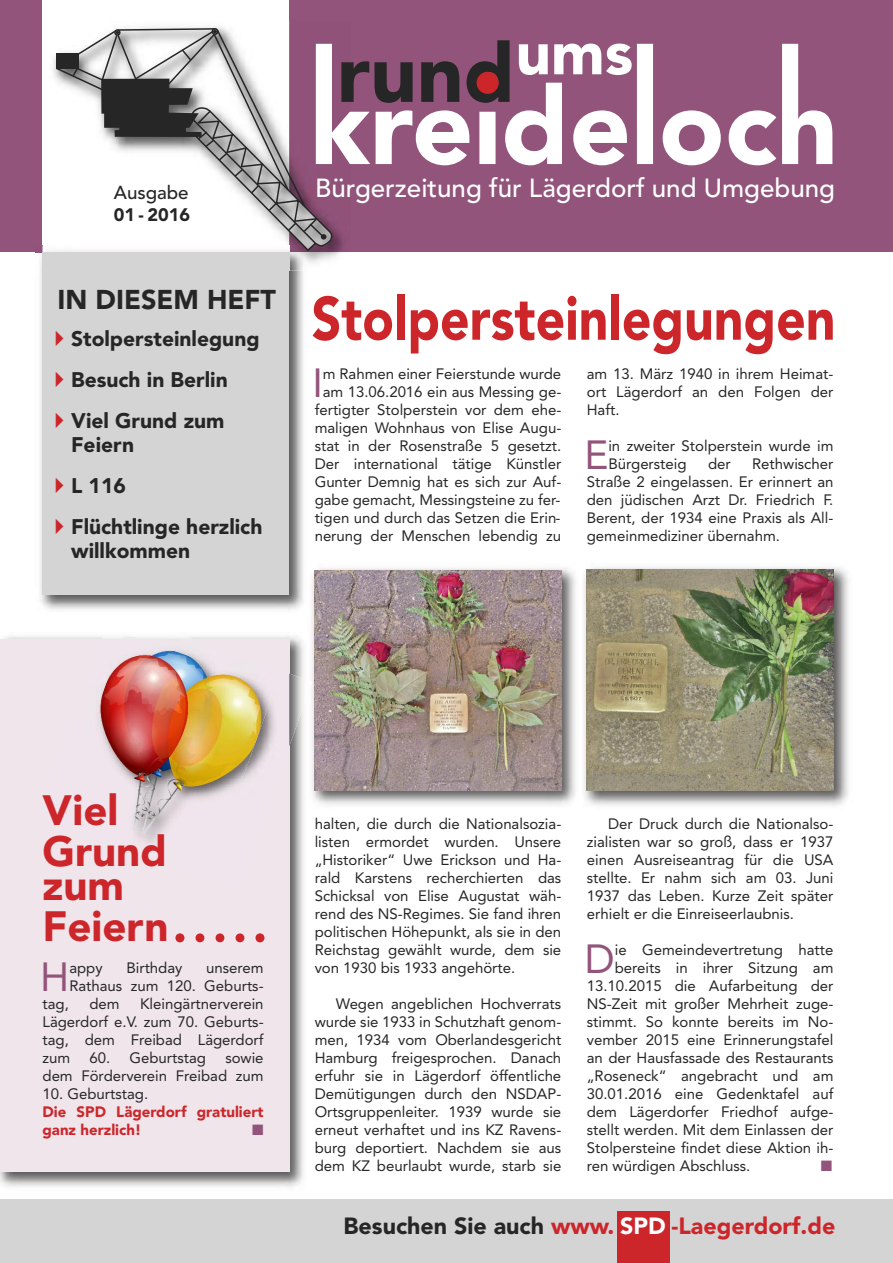
<style>
.page{position:relative;width:893px;height:1263px;background:#fff}
.page>*{position:absolute;margin:0;border:0;box-sizing:border-box;transform-origin:0 0}
.t1{font:900 81.45px "Avenir";color:#272627}
.t2{font:900 61.65px "Avenir";color:#fff}
.t3{font:900 60.45px "Avenir";color:#cc262b;scale:.86 1}
.t4{font:900 42px/40.5px "Avenir";color:#cc262b}
.t5{font:40.35px "Avenir";color:#92547b}
.t6{font:900 27px "Avenir";color:#272627}
.t7{font:500 25.95px "Avenir";color:#fff}
.t8{font:900 23.25px "Avenir";color:#cc262b}
.t9{font:900 21px/41px "Avenir";color:#272627}
.t10{font:500 18.75px "Avenir";color:#272627}
.t11{font:900 18px "Avenir";color:#272627}
.t12{font:15px/18px "Avenir";color:#272627;text-align:justify}
.t13{font:900 15px/18px "Avenir";color:#cc262b}
.t14{font:15px "Zapf Dingbats";color:#92547b}
.s1{color:#272627}
.s2{color:#fff}
</style>
<div class="page">
<img style="left:0;top:636px;width:304px;height:551px">
<div style="left:0;top:639px;width:289px;height:532px;background:#efe5eb"></div>
<div style="left:0;top:1200px;width:893px;height:63px;background:#d4d4d4"></div>
<div style="left:617px;top:1211px;width:52px;height:52px;background:#cc262b"></div>
<div style="left:0;top:0;width:893px;height:252px;background:#92547b"></div>
<div style="left:43px;top:0;width:246px;height:268px;background:#fff"></div>
<img style="left:36px;top:252px;width:267px;height:358px">
<div style="left:43px;top:252px;width:246px;height:343px;background:#d4d4d4"></div>
<img style="left:289px;top:252px;width:54px;height:18px">
<svg style="left:55px;top:27px;width:278px;height:241px"></svg>
<div style="left:56px;top:54px;width:23px;height:15px;background:#272627"></div>
<svg style="left:316px;top:44px;width:516px;height:121px"></svg>
<div style="left:466px;top:79px;width:41px;height:26px;background:#92547b"></div>
<div style="left:477px;top:72px;width:22px;height:22px;background:#cc262b;border-radius:50%"></div>
<img style="left:289px;top:673px;width:15px;height:74px">
<img style="left:102px;top:636px;width:90px;height:3px">
<img style="left:122px;top:636px;width:19px;height:3px">
<img style="left:97px;top:650px;width:177px;height:193px">
<img style="left:312px;top:567px;width:537px;height:239px">
<img style="left:315px;top:570px;width:246px;height:220px">
<img style="left:580px;top:567px;width:2px;height:239px">
<img style="left:587px;top:569px;width:246px;height:222px">
<svg style="left:175px;top:933px;width:89px;height:9px"></svg>
<p class="t10" style="left:114px;top:185px;width:76px">Ausgabe</p>
<p class="t11" style="left:114px;top:207px;width:78px">01 - 2016</p>
<h3 class="t6" style="left:58px;top:288px;width:220px">IN DIESEM HEFT</h3>
<h3 class="t9" style="left:71px;top:320px;width:190px">Stolpersteinlegung<br>Besuch in Berlin<br>Viel Grund zum</h3>
<h3 class="t9" style="left:71px;top:426px;width:193px">Feiern<br>L 116<br>Flüchtlinge herzlich</h3>
<h3 class="t9" style="left:71px;top:532px;width:120px">willkommen</h3>
<h1 class="t1" style="left:337px;top:40px;width:179px">rund</h1>
<h2 class="t2" style="left:516px;top:28px;width:119px">ums</h2>
<h3 class="t7" style="left:315px;top:177px;width:521px">Bürgerzeitung für Lägerdorf und Umgebung</h3>
<h3 class="t3" style="left:312px;top:294px;width:611px">Stolpersteinlegungen</h3>
<p class="t12" style="left:587px;top:366px;width:248px">am 13. März 1940 in ihrem Heimat&shy;ort Lägerdorf an den Folgen der Haft.</p>
<h3 class="t5" style="left:584px;top:439px;width:25px">E</h3>
<p class="t12" style="left:608px;top:438px;width:227px">in zweiter Stolperstein wurde im<br>Bürgersteig</p>
<p class="t12" style="left:315px;top:366px;width:248px;text-align:center">m Rahmen einer Feierstunde wurde am 13.06.2016 ein aus Messing ge&shy;fertigter Stolperstein vor dem ehe&shy;maligen Wohnhaus von Elise Augu&shy;stat in der Rosenstraße 5 gesetzt.<br>Der international tätige Künstler Gunter Demnig hat es sich zur Auf&shy;gabe gemacht, Messingsteine zu fer&shy;tigen und durch das Setzen die Erin&shy;nerung der Menschen lebendig zu</p>
<h3 class="t5" style="left:312px;top:367px;width:12px">I</h3>
<p class="t12" style="left:587px;top:456px;width:248px;text-indent:165px">Rethwischer Straße 2 eingelassen. Er erinnert an den jüdischen Arzt Dr. Friedrich F.<br>Berent, der 1934 eine Praxis als All&shy;gemeinmediziner übernahm.</p>
<p class="t12" style="left:708px;top:456px;width:24px">der</p>
<h3 class="t4" style="left:43px;top:794px;width:126px">Viel<br>Grund</h3>
<h3 class="t4" style="left:43px;top:869px;width:127px">zum<br>Feiern</h3>
<h3 class="t5" style="left:40px;top:961px;width:31px">H</h3>
<p class="t12" style="left:69px;top:960px;width:35px">appy</p>
<p class="t12" style="left:126px;top:960px;width:58px">Birthday</p>
<p class="t12" style="left:69px;top:960px;width:196px;text-align:right">unserem<br>Rathaus zum 120. Geburts-</p>
<p class="t12" style="left:43px;top:996px;width:28px">tag,</p>
<p class="t12" style="left:89px;top:996px;width:32px">dem</p>
<p class="t12" style="left:43px;top:996px;width:223px;text-indent:98px">Kleingärtnerverein Lägerdorf e.V. zum 70. Geburts&shy;tag, dem Freibad Lägerdorf zum</p>
<p class="t12" style="left:90px;top:1050px;width:118px">60. Geburtstag</p>
<p class="t12" style="left:43px;top:1050px;width:223px;text-align:right">sowie<br>dem Förderverein Freibad zum</p>
<p class="t12" style="left:43px;top:1086px;width:107px">10. Geburtstag.</p>
<p class="t13" style="left:43px;top:1104px;width:223px">Die SPD Lägerdorf gratuliert ganz herzlich!</p>
<p class="t14" style="left:252px;top:1121px;width:13px">■</p>
<p class="t12" style="left:315px;top:816px;width:248px">halten, die durch die Nationalsozia&shy;listen ermordet wurden. Unsere „Historiker“ Uwe Erickson und Ha&shy;rald Karstens recherchierten das Schicksal von Elise Augustat wäh&shy;rend des NS-Regimes. Sie fand ihren politischen Höhepunkt, als sie in den Reichstag gewählt wurde, dem sie von 1930 bis 1933 angehörte.</p>
<p class="t12" style="left:315px;top:996px;width:248px;text-indent:21px">Wegen angeblichen Hochverrats wurde sie 1933 in Schutzhaft genom&shy;men, 1934 vom Oberlandesgericht Hamburg freigesprochen. Danach erfuhr sie in Lägerdorf öffentliche Demütigungen durch den NSDAP-Ortsgruppenleiter. 1939 wurde sie erneut verhaftet und ins KZ Ravens&shy;burg deportiert. Nachdem sie aus dem KZ beurlaubt wurde, starb sie</p>
<p class="t12" style="left:587px;top:816px;width:248px;text-indent:21px">Der Druck durch die Nationalso&shy;zialisten war so groß, dass er 1937 einen Ausreiseantrag für die USA stellte. Er nahm sich am 03. Juni 1937 das Leben. Kurze Zeit später erhielt er die Einreiseerlaubnis.</p>
<h3 class="t5" style="left:585px;top:943px;width:31px">D</h3>
<p class="t12" style="left:615px;top:942px;width:220px">ie Gemeindevertretung hatte</p>
<p class="t12" style="left:615px;top:960px;width:220px">bereits in ihrer Sitzung am</p>
<p class="t12" style="left:587px;top:978px;width:248px">13.10.2015 die Aufarbeitung der</p>
<p class="t12" style="left:587px;top:996px;width:248px">NS-Zeit mit großer Mehrheit zuge-</p>
<p class="t12" style="left:587px;top:1014px;width:248px">stimmt. So konnte bereits im No-</p>
<p class="t12" style="left:587px;top:1032px;width:248px">vember 2015 eine Erinnerungstafel</p>
<p class="t12" style="left:587px;top:1050px;width:248px">an der Hausfassade des Restaurants</p>
<p class="t12" style="left:587px;top:1068px;width:248px">„Roseneck“ angebracht und am</p>
<p class="t12" style="left:587px;top:1086px;width:248px">30.01.2016 eine Gedenktafel auf</p>
<p class="t12" style="left:587px;top:1104px;width:248px">dem Lägerdorfer Friedhof aufge-</p>
<p class="t12" style="left:587px;top:1122px;width:248px">stellt werden. Mit dem Einlassen der</p>
<p class="t12" style="left:587px;top:1140px;width:248px">Stolpersteine findet diese Aktion ih-</p>
<p class="t12" style="left:587px;top:1158px;width:165px">ren würdigen Abschluss.</p>
<p class="t14" style="left:821px;top:1157px;width:13px">■</p>
<h3 class="t8" style="left:344px;top:1216px;width:493px"><span class="s1">Besuchen Sie auch</span> www. <span class="s2">SPD</span> -Laegerdorf.de</h3>
</div>
